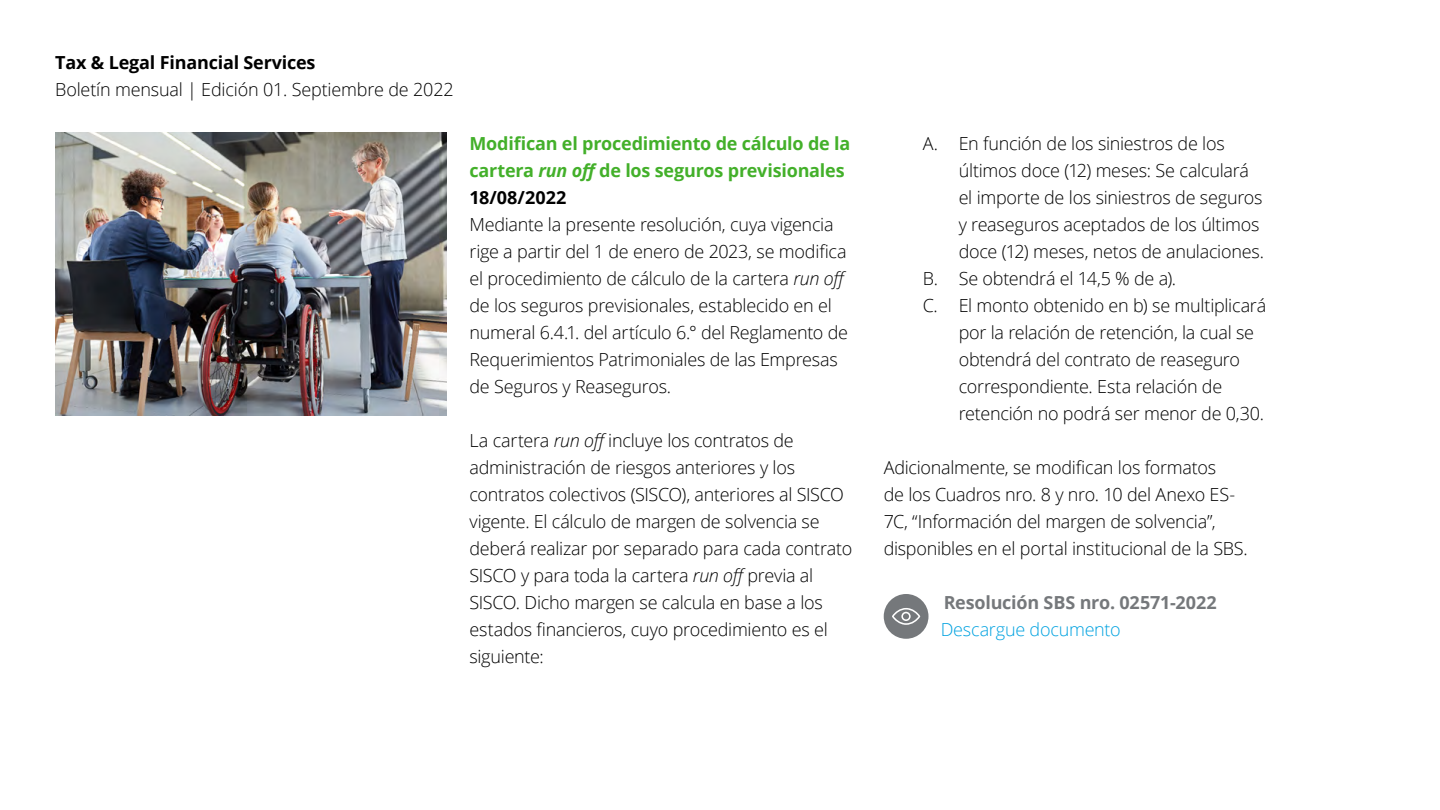
<style>
.page{position:relative;width:1440px;height:810px;background:#fff}
.page>*{position:absolute;margin:0;border:0;box-sizing:border-box;transform-origin:0 0}
.t1{font:300 18px/27px "Open Sans";letter-spacing:-.015em;color:#000}
.t2{font:700 18px/27px "Open Sans";letter-spacing:-.01em;color:#43b02a}
.t3{font:700 18px "Open Sans";letter-spacing:-.01em;color:#75787b}
.t4{font:700 18px "Open Sans";letter-spacing:-.01em;color:#000}
.t5{font:300 18px "Open Sans";letter-spacing:-.015em;color:#00a2e0}
.s1{font-style:italic}
.s2{color:#000}
</style>
<div class="page">
<svg style="left:884px;top:594px;width:44px;height:45px"></svg>
<img style="left:55px;top:132px;width:392px;height:283px">
<p class="t4" style="left:55px;top:50px;width:262px">Tax &amp; Legal Financial Services</p>
<p class="t1" style="left:55px;top:76px;width:400px">Boletín mensual | Edición 01. Septiembre de 2022</p>
<p class="t2" style="left:470px;top:130px;width:382px">Modifican el procedimiento de cálculo de la cartera <span class="s1">run off</span> de los seguros previsionales<br><span class="s2">18/08/2022</span></p>
<p class="t1" style="left:470px;top:210px;width:380px">Mediante la presente resolución, cuya vigencia rige a partir del 1 de enero de 2023, se modifica el procedimiento de cálculo de la cartera <span class="s1">run off </span>de los seguros previsionales, establecido en el numeral 6.4.1. del artículo 6.° del Reglamento de Requerimientos Patrimoniales de las Empresas de Seguros y Reaseguros.</p>
<p class="t1" style="left:470px;top:426px;width:384px">La cartera <span class="s1">run off</span> incluye los contratos de administración de riesgos anteriores y los contratos colectivos (SISCO), anteriores al SISCO vigente. El cálculo de margen de solvencia se deberá realizar por separado para cada contrato SISCO y para toda la cartera <span class="s1">run off</span> previa al SISCO. Dicho margen se calcula en base a los estados financieros, cuyo procedimiento es el siguiente:</p>
<p class="t1" style="left:923px;top:129px;width:304px">A. En función de los siniestros de los</p>
<p class="t1" style="left:959px;top:156px;width:292px">últimos doce (12) meses: Se calculará</p>
<p class="t1" style="left:959px;top:183px;width:305px">el importe de los siniestros de seguros</p>
<p class="t1" style="left:959px;top:210px;width:302px">y reaseguros aceptados de los últimos</p>
<p class="t1" style="left:959px;top:237px;width:307px">doce (12) meses, netos de anulaciones.</p>
<p class="t1" style="left:923px;top:264px;width:255px">B. Se obtendrá el 14,5 % de a).</p>
<p class="t1" style="left:923px;top:291px;width:345px">C. El monto obtenido en b) se multiplicará</p>
<p class="t1" style="left:959px;top:318px;width:297px">por la relación de retención, la cual se</p>
<p class="t1" style="left:959px;top:345px;width:283px">obtendrá del contrato de reaseguro</p>
<p class="t1" style="left:959px;top:372px;width:265px">correspondiente. Esta relación de</p>
<p class="t1" style="left:959px;top:399px;width:307px">retención no podrá ser menor de 0,30.</p>
<p class="t1" style="left:884px;top:453px;width:366px">Adicionalmente, se modifican los formatos<br>de los Cuadros nro. 8 y nro. 10 del Anexo ES-7C, “Información del margen de solvencia”, disponibles en el portal institucional de la SBS.</p>
<p class="t3" style="left:944px;top:590px;width:275px">Resolución SBS nro. 02571-2022</p>
<p class="t5" style="left:941px;top:617px;width:182px">Descargue documento</p>
</div>
